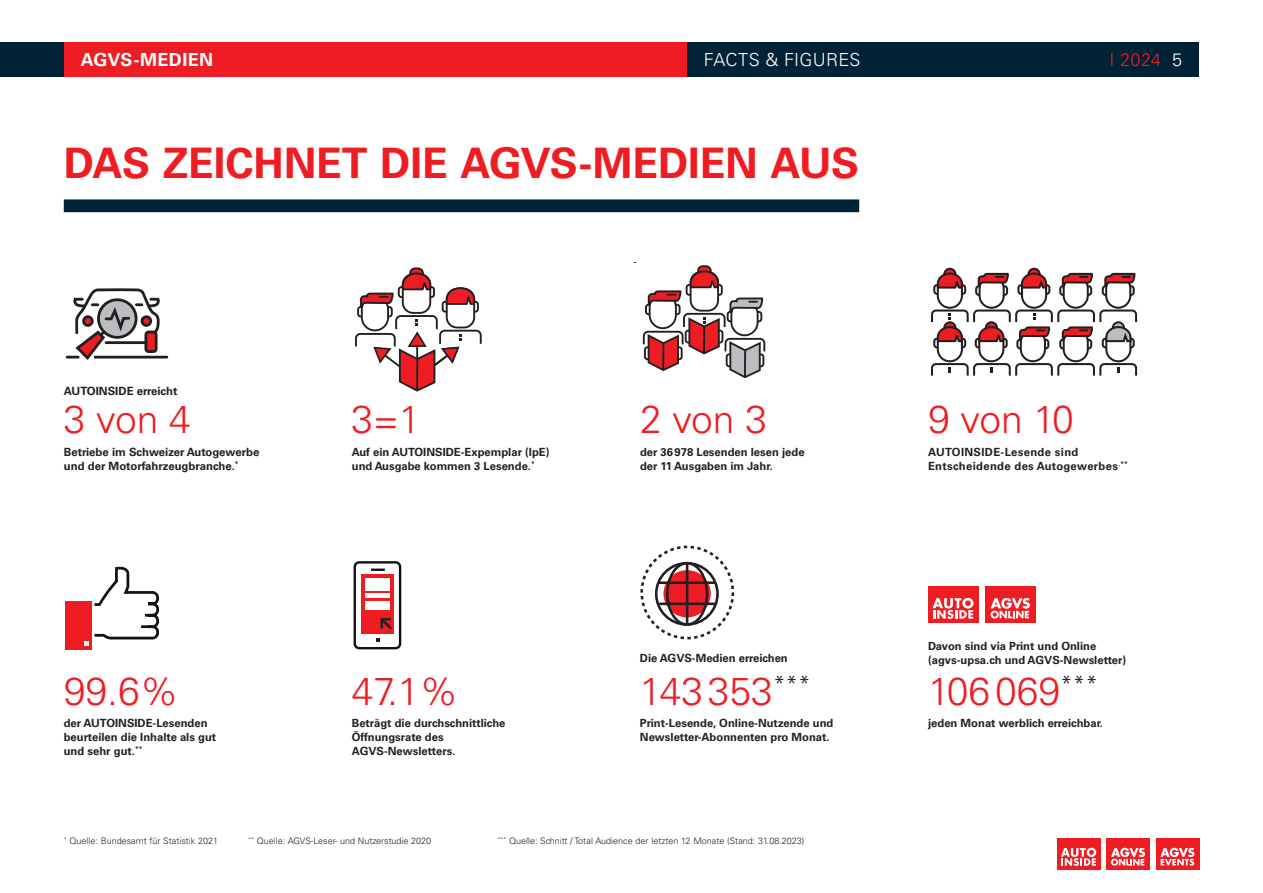
<style>
.page{position:relative;width:1263px;height:893px;background:#fff}
.page>*{position:absolute;margin:0;border:0;box-sizing:border-box;transform-origin:0 0}
.t1{font:700 42px "Univers LT Std";letter-spacing:-.005em;color:#ee1d23}
.t2{font:300 39px "Univers LT Std";color:#ee1d23}
.t3{font:300 18px "Univers LT Std";letter-spacing:.015em;color:#fff}
.t4{font:700 18px "Univers LT Std";letter-spacing:.025em;color:#fff}
.t5{font:300 18px "Univers LT Std";color:#ee1d23}
.t6{font:700 11.4px/14.2px "Univers LT Std";color:#231f20}
.t7{font:700 11.25px/14.2px "Univers LT Std";color:#231f20}
.t8{font:700 11.25px/14.2px "Univers LT Std";letter-spacing:.03em;color:#231f20}
.t9{font:300 9px "Univers LT Std";color:#231f20}
.s1{color:#fff}
</style>
<div class="page">
<div style="left:687px;top:43px;width:512px;height:34px;background:#002236"></div>
<div style="left:0;top:43px;width:64px;height:34px;background:#002236"></div>
<div style="left:64px;top:43px;width:623px;height:34px;background:#ee1d23"></div>
<div style="left:64px;top:199px;width:795px;height:13px;background:#002236"></div>
<svg style="left:410px;top:268px;width:13px;height:14px"></svg>
<div style="left:409px;top:267px;width:15px;height:15px;border:2px solid #231f20;border-radius:5px"></div>
<svg style="left:355px;top:273px;width:127px;height:119px"></svg>
<div style="left:640px;top:546px;width:94px;height:93px;border:3px dashed #231f20;border-radius:50%"></div>
<svg style="left:657px;top:561px;width:61px;height:66px"></svg>
<hr style="left:686px;top:563px;width:2px;height:61px;background:#231f20">
<svg style="left:65px;top:288px;width:104px;height:72px"></svg>
<svg style="left:642px;top:265px;width:124px;height:113px"></svg>
<hr style="left:703px;top:327px;width:2px;height:26px;background:#231f20">
<div style="left:957px;top:284px;width:9px;height:11px;border:2px solid #231f20;border-radius:3px"></div>
<div style="left:934px;top:285px;width:7px;height:9px;background:#d4d3d4;border-radius:3px"></div>
<div style="left:933px;top:284px;width:9px;height:11px;border:2px solid #231f20;border-radius:3px"></div>
<div style="left:944px;top:269px;width:11px;height:11px;background:#ee1d23;border-radius:6px"></div>
<div style="left:943px;top:268px;width:13px;height:13px;border:2px solid #231f20;border-radius:6px"></div>
<div style="left:938px;top:274px;width:24px;height:34px;background:#fff;border-radius:12px"></div>
<div style="left:937px;top:273px;width:26px;height:36px;border:2px solid #231f20;border-radius:12px"></div>
<svg style="left:936px;top:272px;width:28px;height:18px"></svg>
<div style="left:1041px;top:284px;width:9px;height:11px;border:2px solid #231f20;border-radius:3px"></div>
<div style="left:1017px;top:284px;width:9px;height:11px;border:2px solid #231f20;border-radius:3px"></div>
<div style="left:1027px;top:268px;width:14px;height:13px;border:2px solid #231f20;border-radius:6px"></div>
<div style="left:1022px;top:274px;width:24px;height:34px;background:#fff;border-radius:12px"></div>
<div style="left:1021px;top:273px;width:26px;height:36px;border:2px solid #231f20;border-radius:12px"></div>
<svg style="left:1020px;top:272px;width:28px;height:18px"></svg>
<div style="left:975px;top:285px;width:9px;height:11px;border:2px solid #231f20;border-radius:3px"></div>
<div style="left:999px;top:285px;width:9px;height:11px;border:2px solid #231f20;border-radius:3px"></div>
<div style="left:979px;top:276px;width:25px;height:32px;background:#fff;border-radius:12px"></div>
<div style="left:978px;top:275px;width:27px;height:34px;border:2px solid #231f20;border-radius:12px"></div>
<svg style="left:976px;top:272px;width:33px;height:16px"></svg>
<div style="left:1059px;top:285px;width:9px;height:11px;border:2px solid #231f20;border-radius:3px"></div>
<div style="left:1083px;top:285px;width:9px;height:11px;border:2px solid #231f20;border-radius:3px"></div>
<div style="left:1064px;top:276px;width:24px;height:32px;background:#fff;border-radius:12px"></div>
<div style="left:1063px;top:275px;width:26px;height:34px;border:2px solid #231f20;border-radius:12px"></div>
<svg style="left:1060px;top:272px;width:33px;height:16px"></svg>
<div style="left:1102px;top:285px;width:8px;height:11px;border:2px solid #231f20;border-radius:3px"></div>
<div style="left:1126px;top:285px;width:9px;height:11px;border:2px solid #231f20;border-radius:3px"></div>
<div style="left:1106px;top:276px;width:24px;height:32px;background:#fff;border-radius:12px"></div>
<div style="left:1105px;top:275px;width:26px;height:34px;border:2px solid #231f20;border-radius:12px"></div>
<svg style="left:1103px;top:272px;width:33px;height:16px"></svg>
<div style="left:937px;top:326px;width:26px;height:36px;border:2px solid #231f20;border-radius:12px"></div>
<svg style="left:931px;top:362px;width:207px;height:14px"></svg>
<div style="left:1059px;top:339px;width:9px;height:10px;border:2px solid #231f20;border-radius:3px"></div>
<div style="left:1083px;top:339px;width:9px;height:10px;border:2px solid #231f20;border-radius:3px"></div>
<div style="left:1064px;top:330px;width:24px;height:31px;background:#fff;border-radius:12px"></div>
<div style="left:1063px;top:329px;width:26px;height:33px;border:2px solid #231f20;border-radius:12px"></div>
<div style="left:1016px;top:339px;width:9px;height:10px;border:2px solid #231f20;border-radius:3px"></div>
<div style="left:1040px;top:339px;width:9px;height:10px;border:2px solid #231f20;border-radius:3px"></div>
<div style="left:1021px;top:330px;width:24px;height:31px;background:#fff;border-radius:12px"></div>
<div style="left:1020px;top:329px;width:26px;height:33px;border:2px solid #231f20;border-radius:12px"></div>
<div style="left:1105px;top:326px;width:26px;height:36px;border:2px solid #231f20;border-radius:12px"></div>
<div style="left:978px;top:326px;width:26px;height:36px;border:2px solid #231f20;border-radius:12px"></div>
<svg style="left:931px;top:308px;width:207px;height:40px"></svg>
<div style="left:1057px;top:838px;width:43px;height:31px;background:#ee1d23"></div>
<svg style="left:1061px;top:848px;width:35px;height:18px"></svg>
<div style="left:1106px;top:838px;width:44px;height:31px;background:#ee1d23"></div>
<svg style="left:1111px;top:848px;width:34px;height:18px"></svg>
<div style="left:1156px;top:838px;width:43px;height:31px;background:#ee1d23"></div>
<svg style="left:1160px;top:848px;width:34px;height:18px"></svg>
<div style="left:928px;top:586px;width:50px;height:37px;background:#ee1d23"></div>
<svg style="left:932px;top:598px;width:41px;height:21px"></svg>
<div style="left:985px;top:586px;width:50px;height:37px;background:#ee1d23"></div>
<svg style="left:990px;top:598px;width:40px;height:21px"></svg>
<svg style="left:65px;top:566px;width:94px;height:84px"></svg>
<svg style="left:353px;top:561px;width:49px;height:89px"></svg>
<h3 class="t4" style="left:81px;top:49px;width:134px">AGVS-MEDIEN</h3>
<h3 class="t3" style="left:704px;top:49px;width:158px">FACTS &amp; FIGURES</h3>
<h3 class="t5" style="left:1109px;top:49px;width:74px">I 2024 <span class="s1">5</span></h3>
<h1 class="t1" style="left:64px;top:139px;width:797px">DAS ZEICHNET DIE AGVS-MEDIEN AUS</h1>
<p class="t6" style="left:64px;top:384px;width:115px">AUTOINSIDE erreicht</p>
<h2 class="t2" style="left:64px;top:396px;width:129px">3 von 4</h2>
<p class="t6" style="left:64px;top:445px;width:197px">Betriebe im Schweizer Autogewerbe und der Motorfahrzeugbranche.<sup>*</sup></p>
<h2 class="t2" style="left:352px;top:395px;width:71px">3=1</h2>
<h2 class="t2" style="left:640px;top:395px;width:129px">2 von 3</h2>
<h2 class="t2" style="left:928px;top:396px;width:147px">9 von 10</h2>
<p class="t7" style="left:352px;top:445px;width:199px">Auf ein AUTOINSIDE-Expemplar (lpE) und Ausgabe kommen 3 Lesende.<sup>*</sup></p>
<p class="t7" style="left:640px;top:445px;width:166px">der 36978 Lesenden lesen jede der 11 Ausgaben im Jahr.</p>
<p class="t8" style="left:928px;top:445px;width:201px">AUTOINSIDE-Lesende sind<br>Entscheidende des Autogewerbes<sup>.**</sup></p>
<p class="t7" style="left:928px;top:639px;width:200px">Davon sind via Print und Online (agvs-upsa.ch und AGVS-Newsletter)</p>
<p class="t7" style="left:640px;top:651px;width:149px">Die AGVS-Medien erreichen</p>
<h2 class="t2" style="left:640px;top:667px;width:172px">143353<sup>***</sup></h2>
<h2 class="t2" style="left:64px;top:667px;width:116px">99.6%</h2>
<h2 class="t2" style="left:928px;top:667px;width:171px">106069<sup>***</sup></h2>
<h2 class="t2" style="left:352px;top:667px;width:108px">47.1%</h2>
<p class="t7" style="left:352px;top:716px;width:155px">Beträgt die durchschnittliche<br>Öffnungsrate des<br>AGVS-Newsletters.</p>
<p class="t7" style="left:64px;top:715px;width:154px">der AUTOINSIDE-Lesenden beurteilen die Inhalte als gut und sehr gut.<sup>**</sup></p>
<p class="t7" style="left:928px;top:716px;width:176px">jeden Monat werblich erreichbar.</p>
<p class="t7" style="left:640px;top:716px;width:195px">Print-Lesende, Online-Nutzende und<br>Newsletter-Abonnenten pro Monat.</p>
<p class="t9" style="left:64px;top:836px;width:156px"><sup>*</sup> Quelle: Bundesamt für Statistik 2021</p>
<p class="t9" style="left:248px;top:836px;width:184px"><sup>**</sup> Quelle: AGVS-Leser- und Nutzerstudie 2020</p>
<p class="t9" style="left:497px;top:836px;width:308px"><sup>***</sup> Quelle: Schnitt / Total Audience der letzten 12 Monate (Stand: 31.08.2023)</p>
</div>
